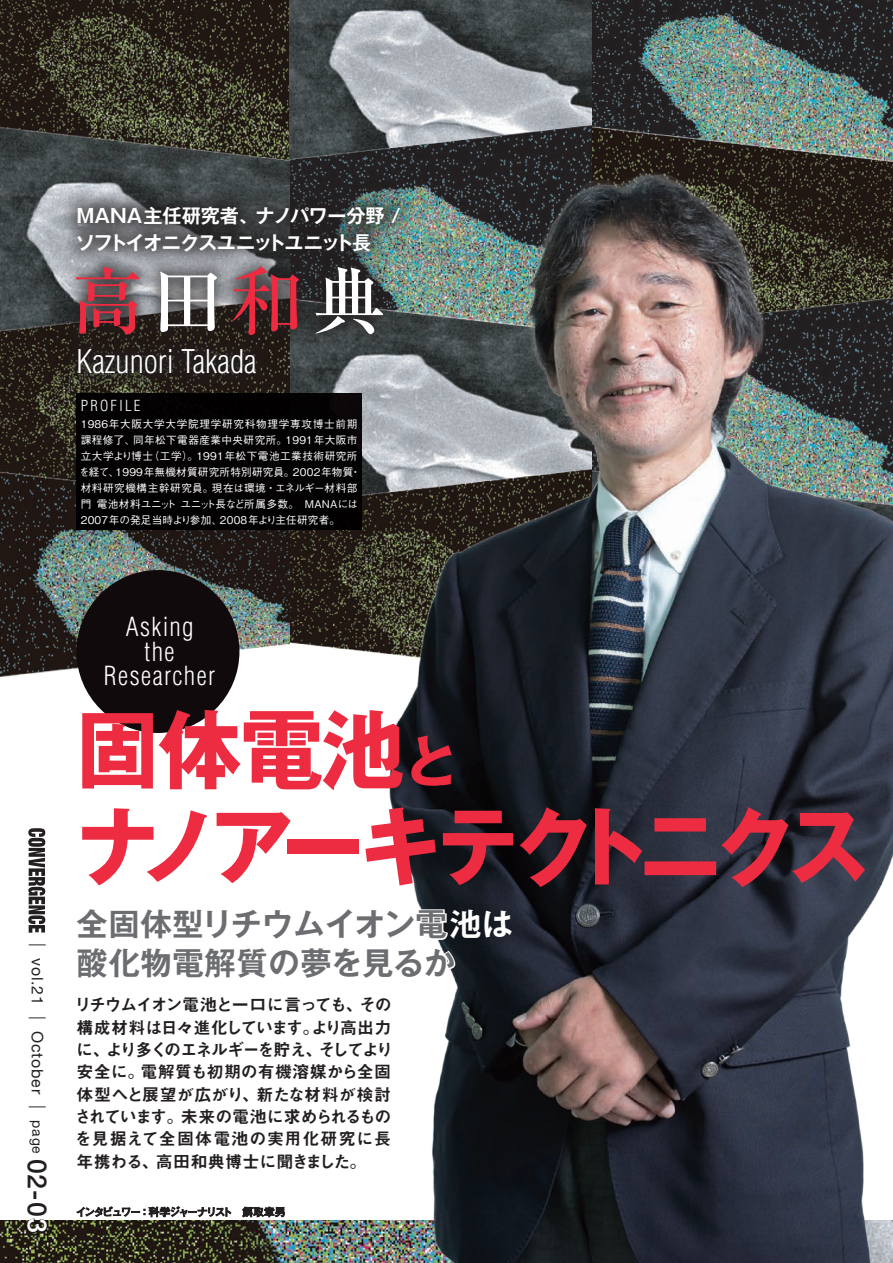
<style>
.page{position:relative;width:893px;height:1263px;background:#fff}
.page>*{position:absolute;margin:0;border:0;box-sizing:border-box;transform-origin:0 0}
.t1{font:700 86.4px/96.6px "Gothic MB101 Pr 6";letter-spacing:-.085em;color:#ed2c41;scale:.95 1}
.t2{font:500 74.25px "Ryumin Pr 6";color:#ed2c41}
.t3{font:300 condensed 31.95px "Helvetica";color:#fff}
.t4{font:700 31.35px/39px "Gothic MB101 Pr 6 De";letter-spacing:.01em;color:#6c6d70}
.t5{font:300 condensed 25.65px/24.3px "Helvetica";letter-spacing:.05em;color:#fff;text-align:center}
.t6{font:700 19.2px/26.5px "Gothic MB101 Pr 6 De";letter-spacing:-.035em;color:#fff}
.t7{font:16.95px/22.4px "Midashi Go Pr 6 MB31";letter-spacing:-.025em;color:#231f20}
.t8{font:15.9px "Helvetica Neue";letter-spacing:.05em;color:#231f20}
.t9{font:300 condensed 14.85px "Helvetica";letter-spacing:.15em;color:#fff}
.t10{font:500 10.65px/15.9px "Gothic BBB Pr 6";letter-spacing:.03em;color:#fff}
.s1{color:#fff}
.s2{font-weight:300;font-size:16.95px}
.s3{font-size:13.8px}
.s4{font-weight:500;font-size:26.55px}
.s5{font-weight:500;font-size:26.55px;color:#fff}
.s6{font-size:56.25px}
</style>
<div class="page">
<img style="left:0;top:0;width:892px;height:1263px">
<hr style="left:892px;top:0;width:1px;height:1263px;background:#231f20">
<h3 class="t6" style="left:76px;top:202px;width:326px">MANA主任研究者、ナノパワー分野 /ソフトイオニクスユニットユニット長</h3>
<h2 class="t2" style="left:70px;top:243px;width:318px">高<span class="s1">田</span>和<span class="s1">典</span></h2>
<h3 class="t3" style="left:77px;top:342px;width:182px">Kazunori Takada</h3>
<h3 class="t9" style="left:81px;top:396px;width:61px">PROFILE</h3>
<p class="t10" style="left:79px;top:416px;width:283px">1986年大阪大学大学院理学研究科物理学専攻博士前期課程修了、同年松下電器産業中央研究所。1991年大阪市立大学より博士（工学）。1991年松下電池工業技術研究所を経て、1999年無機材質研究所特別研究員。2002年物質・材料研究機構主幹研究員。現在は環境・エネルギー材料部門 電池材料ユニット ユニット長など所属多数。 MANAには<br>2007年の発足当時より参加、2008年より主任研究者。</p>
<h3 class="t8" style="left:47px;top:943px;width:292px;rotate:90deg"><span class="s2">|</span> vol.21 <span class="s2">|</span> October <span class="s2">|</span> <span class="s3">page</span> <span class="s4">02-0</span><span class="s5">3</span></h3>
<h3 class="t5" style="left:104px;top:615px;width:113px">Asking<br>the<br>Researcher</h3>
<h1 class="t1" style="left:77px;top:699px;width:836px">固体電池<span class="s6">と<br></span>ナノアーキテクトニクス</h1>
<h3 class="t4" style="left:77px;top:904px;width:438px">全固体型リチウムイオン電<span class="s1">池は</span>酸化物電解質の夢を見るか</h3>
<h3 class="t7" style="left:74px;top:993px;width:320px">リチウムイオン電池と一口に言っても、その構成材料は日々進化しています。より高出力に、より多くのエネルギーを貯え、そしてより安全に。電解質も初期の有機溶媒から全固体型へと展望が広がり、新たな材料が検討されています。未来の電池に求められるものを見据えて全固体電池の実用化研究に長年携わる、高田和典博士に聞きました。</h3>
</div>
